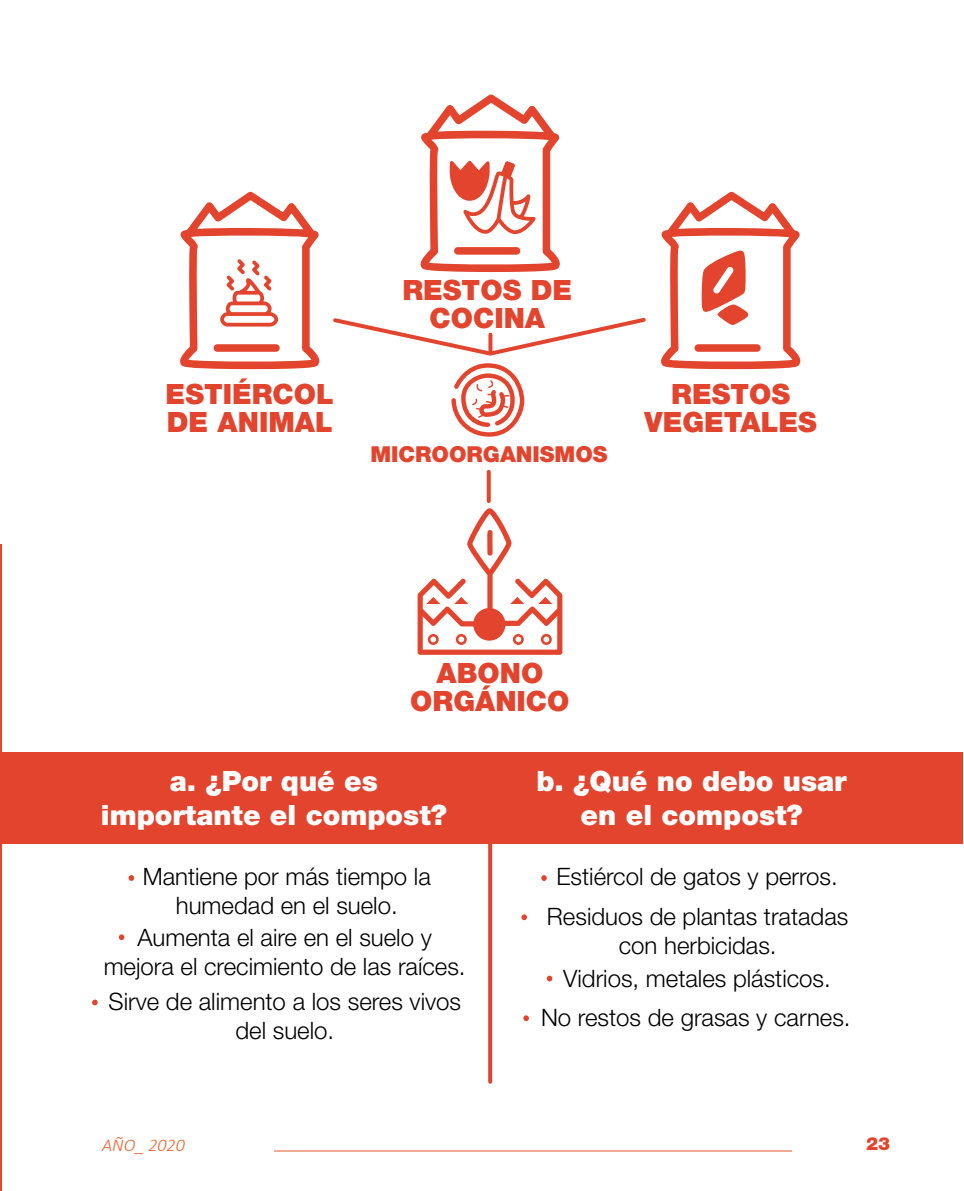
<style>
.page{position:relative;width:964px;height:1191px;background:#fff}
.page>*{position:absolute;margin:0;border:0;box-sizing:border-box;transform-origin:0 0}
.t1{font:900 28px/33.6px "Helvetica Neue LT Std";color:#fff;text-align:center}
.t2{font:900 28px/28px "Helvetica Neue LT Std";color:#e2442e;text-align:center}
.t3{font:300 24px/28.8px "Helvetica Neue LT Std";color:#000;text-align:center}
.t4{font:900 22px "Helvetica Neue LT Std";color:#e2442e}
.t5{font:italic 300 18px "Calibri";color:#e66534}
.t6{font:900 18px "Helvetica Neue LT Std";color:#e2442e}
</style>
<div class="page">
<hr style="left:0;top:544px;width:1px;height:647px;background:#e2442e">
<div style="left:1px;top:752px;width:962px;height:92px;background:#e2442e"></div>
<svg style="left:180px;top:192px;width:139px;height:177px"></svg>
<div style="left:213px;top:344px;width:67px;height:8px;background:#e2442e;border-radius:4px"></div>
<svg style="left:420px;top:94px;width:140px;height:178px"></svg>
<svg style="left:661px;top:192px;width:139px;height:177px"></svg>
<div style="left:694px;top:344px;width:67px;height:8px;background:#e2442e;border-radius:4px"></div>
<svg style="left:418px;top:508px;width:144px;height:147px"></svg>
<hr style="left:274px;top:1150px;width:518px;height:1px;background:#e35b31">
<svg style="left:333px;top:317px;width:313px;height:120px"></svg>
<svg style="left:488px;top:335px;width:4px;height:18px"></svg>
<svg style="left:487px;top:472px;width:4px;height:29px"></svg>
<svg style="left:488px;top:844px;width:4px;height:237px"></svg>
<svg style="left:129px;top:875px;width:5px;height:6px"></svg>
<svg style="left:541px;top:875px;width:6px;height:6px"></svg>
<svg style="left:523px;top:1015px;width:6px;height:6px"></svg>
<svg style="left:547px;top:975px;width:5px;height:6px"></svg>
<svg style="left:521px;top:914px;width:6px;height:6px"></svg>
<svg style="left:119px;top:934px;width:5px;height:6px"></svg>
<svg style="left:92px;top:999px;width:6px;height:6px"></svg>
<p class="t2" style="left:166px;top:379px;width:170px;text-align:left">ESTIÉRCOL<br>DE ANIMAL</p>
<p class="t2" style="left:402px;top:276px;width:171px">RESTOS DE<br>COCINA</p>
<p class="t4" style="left:370px;top:441px;width:239px">MICROORGANISMOS</p>
<p class="t2" style="left:644px;top:380px;width:174px">RESTOS<br>VEGETALES</p>
<p class="t2" style="left:410px;top:658px;width:161px">ABONO<br>ORGÁNICO</p>
<p class="t1" style="left:101px;top:764px;width:347px">a. ¿Por qué es importante el compost?</p>
<p class="t3" style="left:143px;top:861px;width:290px">Mantiene por más tiempo la humedad en el suelo.</p>
<p class="t3" style="left:104px;top:922px;width:363px">Aumenta el aire en el suelo y mejora el crecimiento de las raíces.</p>
<p class="t3" style="left:109px;top:986px;width:354px">Sirve de alimento a los seres vivos del suelo.</p>
<p class="t1" style="left:536px;top:764px;width:312px">b. ¿Qué no debo usar en el compost?</p>
<p class="t3" style="left:547px;top:856px;width:303px;line-height:40px">Estiércol de gatos y perros.<br>Residuos de plantas tratadas</p>
<p class="t3" style="left:563px;top:927px;width:269px;line-height:33.8px">con herbicidas.<br>Vidrios, metales plásticos.</p>
<p class="t3" style="left:541px;top:1002px;width:311px">No restos de grasas y carnes.</p>
<p class="t5" style="left:102px;top:1133px;width:84px">AÑO_ 2020</p>
<p class="t6" style="left:866px;top:1132px;width:26px">23</p>
</div>
